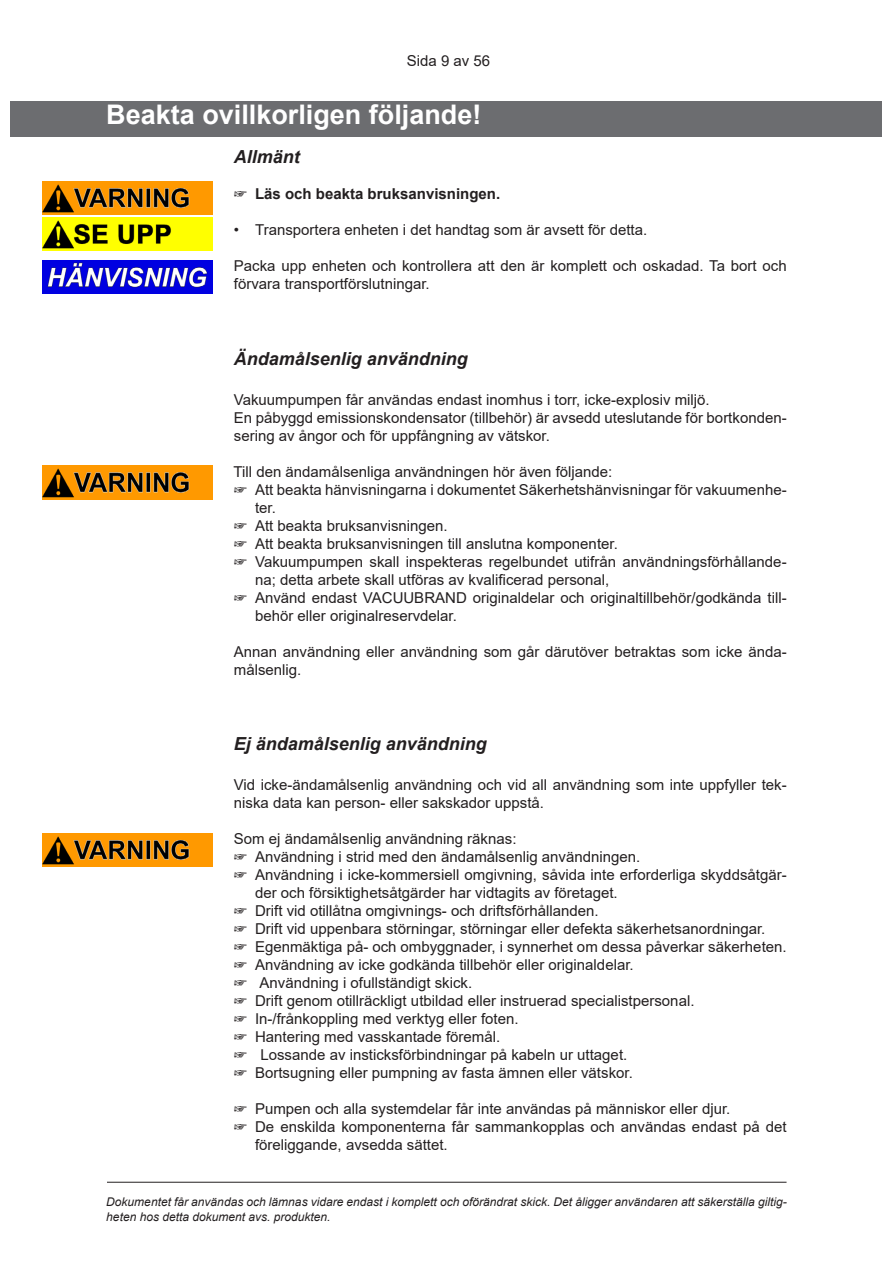
<style>
.page{position:relative;width:893px;height:1263px;background:#fff}
.page>*{position:absolute;margin:0;border:0;box-sizing:border-box;transform-origin:0 0}
.t1{font:700 27px "Arial";color:#fff}
.t2{font:italic 700 18px "Arial";color:#231f20}
.t3{font:15px/18px "Arial";color:#231f20}
.t4{font:700 15px "Arial";color:#231f20}
.t5{font:italic 12px/14.4px "Arial";color:#231f20}
.s1{font-family:"Arial Unicode MS";font-weight:400}
.s2{font-family:"Arial Unicode MS"}
</style>
<div class="page">
<hr style="left:107px;top:1182px;width:679px;height:1px;background:#231f20">
<div style="left:11px;top:101px;width:871px;height:36px;background:#6c6d70"></div>
<img style="left:42px;top:181px;width:171px;height:34px">
<img style="left:42px;top:217px;width:171px;height:34px">
<img style="left:42px;top:261px;width:171px;height:33px">
<img style="left:42px;top:466px;width:171px;height:33px">
<img style="left:42px;top:833px;width:171px;height:33px">
<p class="t3" style="left:407px;top:51px;width:85px">Sida 9 av 56</p>
<h1 class="t1" style="left:106px;top:95px;width:377px">Beakta ovillkorligen följande!</h1>
<p class="t2" style="left:234px;top:145px;width:68px">Allmänt</p>
<p class="t4" style="left:234px;top:184px;width:268px"><span class="s1">☞</span> Läs och beakta bruksanvisningen.</p>
<p class="t3" style="left:234px;top:221px;width:415px">• Transportera enheten i det handtag som är avsett för detta.</p>
<p class="t3" style="left:234px;top:257px;width:554px">Packa upp enheten och kontrollera att den är komplett och oskadad. Ta bort och förvara transportförslutningar.</p>
<p class="t2" style="left:234px;top:347px;width:236px">Ändamålsenlig användning</p>
<p class="t3" style="left:234px;top:390px;width:554px">Vakuumpumpen får användas endast inomhus i torr, icke-explosiv miljö.<br>En påbyggd emissionskondensator (tillbehör) är avsedd uteslutande för bortkonden&shy;sering av ångor och för uppfångning av vätskor.</p>
<p class="t3" style="left:234px;top:462px;width:380px">Till den ändamålsenliga användningen hör även följande:</p>
<p class="t3" style="left:234px;top:480px;width:554px"><span class="s2">☞</span> Att beakta hänvisningarna i dokumentet Säkerhetshänvisningar för vakuumenhe-</p>
<p class="t3" style="left:255px;top:498px;width:22px">ter.</p>
<p class="t3" style="left:234px;top:516px;width:215px"><span class="s2">☞</span> Att beakta bruksanvisningen.</p>
<p class="t3" style="left:234px;top:534px;width:385px"><span class="s2">☞</span> Att beakta bruksanvisningen till anslutna komponenter.</p>
<p class="t3" style="left:234px;top:552px;width:554px"><span class="s2">☞</span> Vakuumpumpen skall inspekteras regelbundet utifrån användningsförhållande-</p>
<p class="t3" style="left:255px;top:570px;width:356px">na; detta arbete skall utföras av kvalificerad personal,</p>
<p class="t3" style="left:234px;top:588px;width:554px"><span class="s2">☞</span> Använd endast VACUUBRAND originaldelar och originaltillbehör/godkända till-</p>
<p class="t3" style="left:255px;top:606px;width:203px">behör eller originalreservdelar.</p>
<p class="t3" style="left:234px;top:642px;width:554px">Annan användning eller användning som går därutöver betraktas som icke ända&shy;målsenlig.</p>
<p class="t2" style="left:234px;top:732px;width:255px">Ej ändamålsenlig användning</p>
<p class="t3" style="left:234px;top:775px;width:554px">Vid icke-ändamålsenlig användning och vid all användning som inte uppfyller tek&shy;niska data kan person- eller sakskador uppstå.</p>
<p class="t3" style="left:234px;top:829px;width:284px">Som ej ändamålsenlig användning räknas:</p>
<p class="t3" style="left:234px;top:847px;width:408px"><span class="s2">☞</span> Användning i strid med den ändamålsenlig användningen.</p>
<p class="t3" style="left:234px;top:865px;width:554px"><span class="s2">☞</span> Användning i icke-kommersiell omgivning, såvida inte erforderliga skyddsåtgär-</p>
<p class="t3" style="left:255px;top:883px;width:364px">der och försiktighetsåtgärder har vidtagits av företaget.</p>
<p class="t3" style="left:234px;top:901px;width:366px"><span class="s2">☞</span> Drift vid otillåtna omgivnings- och driftsförhållanden.</p>
<p class="t3" style="left:234px;top:919px;width:533px"><span class="s2">☞</span> Drift vid uppenbara störningar, störningar eller defekta säkerhetsanordningar.</p>
<p class="t3" style="left:234px;top:937px;width:554px"><span class="s2">☞</span> Egenmäktiga på- och ombyggnader, i synnerhet om dessa påverkar säkerheten.</p>
<p class="t3" style="left:234px;top:955px;width:401px"><span class="s2">☞</span> Användning av icke godkända tillbehör eller originaldelar.</p>
<p class="t3" style="left:234px;top:973px;width:240px"><span class="s2">☞</span> Användning i ofullständigt skick.</p>
<p class="t3" style="left:234px;top:991px;width:462px"><span class="s2">☞</span> Drift genom otillräckligt utbildad eller instruerad specialistpersonal.</p>
<p class="t3" style="left:234px;top:1009px;width:286px"><span class="s2">☞</span> In-/frånkoppling med verktyg eller foten.</p>
<p class="t3" style="left:234px;top:1027px;width:268px"><span class="s2">☞</span> Hantering med vasskantade föremål.</p>
<p class="t3" style="left:234px;top:1045px;width:395px"><span class="s2">☞</span> Lossande av insticksförbindningar på kabeln ur uttaget.</p>
<p class="t3" style="left:234px;top:1063px;width:400px"><span class="s2">☞</span> Bortsugning eller pumpning av fasta ämnen eller vätskor.</p>
<p class="t3" style="left:234px;top:1099px;width:498px"><span class="s2">☞</span> Pumpen och alla systemdelar får inte användas på människor eller djur.</p>
<p class="t3" style="left:234px;top:1117px;width:554px"><span class="s2">☞</span> De enskilda komponenterna får sammankopplas och användas endast på det</p>
<p class="t3" style="left:255px;top:1135px;width:194px">föreliggande, avsedda sättet.</p>
<p class="t5" style="left:106px;top:1195px;width:682px">Dokumentet får användas och lämnas vidare endast i komplett och oförändrat skick. Det åligger användaren att säkerställa giltig&shy;heten hos detta dokument avs. produkten.</p>
</div>
